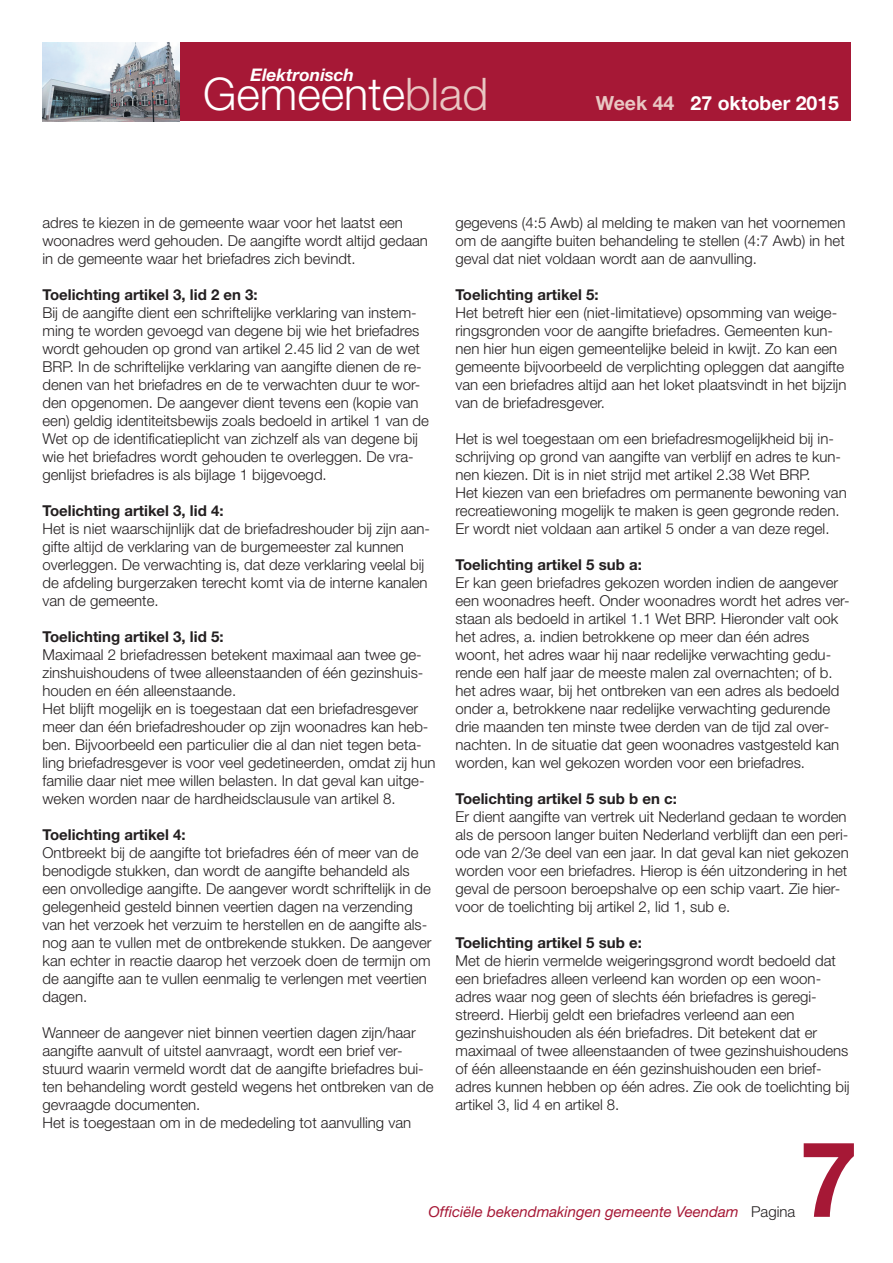
<style>
.page{position:relative;width:893px;height:1263px;background:#fff}
.page>*{position:absolute;margin:0;border:0;box-sizing:border-box;transform-origin:0 0}
.t1{font:700 105px "Helvetica Neue LT Std";color:#a61836}
.t2{font:300 45px "Helvetica Neue LT Std";color:#fff}
.t3{font:700 19.5px "Helvetica Neue LT Std";color:#fff}
.t4{font:italic 700 17.4px "Helvetica Neue LT Std";color:#fff}
.t5{font:300 15px/18px "Helvetica Neue LT Std";color:#231f20}
.t6{font:700 15px "Helvetica Neue LT Std";color:#231f20}
.t7{font:italic 15px "Helvetica Neue LT Std";color:#a61836}
.s1{color:#e9c7c3}
.s2{font-weight:300;font-style:normal;color:#231f20}
</style>
<div class="page">
<div style="left:43px;top:43px;width:807px;height:78px;background:#a61836"></div>
<img style="left:43px;top:43px;width:137px;height:78px">
<p class="t4" style="left:250px;top:68px;width:105px">Elektronisch</p>
<h2 class="t2" style="left:203px;top:78px;width:287px">Gemeente<span class="s1">blad</span></h2>
<h3 class="t3" style="left:596px;top:97px;width:245px"><span class="s1">Week 44</span> 27 oktober 2015</h3>
<p class="t5" style="left:43px;top:215px;width:387px">adres te kiezen in de gemeente waar voor het laatst een woonadres werd gehouden. De aangifte wordt altijd gedaan in de gemeente waar het briefadres zich bevindt.</p>
<p class="t6" style="left:43px;top:289px;width:217px">Toelichting artikel 3, lid 2 en 3:</p>
<p class="t5" style="left:43px;top:305px;width:388px">Bij de aangifte dient een schriftelijke verklaring van instem&shy;ming te worden gevoegd van degene bij wie het briefadres wordt gehouden op grond van artikel 2.45 lid 2 van de wet BRP. In de schriftelijke verklaring van aangifte dienen de re&shy;denen van het briefadres en de te verwachten duur te wor&shy;den opgenomen. De aangever dient tevens een (kopie van een) geldig identiteitsbewijs zoals bedoeld in artikel 1 van de Wet op de identificatieplicht van zichzelf als van degene bij wie het briefadres wordt gehouden te overleggen. De vra&shy;genlijst briefadres is als bijlage 1 bijgevoegd.</p>
<p class="t6" style="left:43px;top:505px;width:183px">Toelichting artikel 3, lid 4:</p>
<p class="t5" style="left:43px;top:521px;width:389px">Het is niet waarschijnlijk dat de briefadreshouder bij zijn aan&shy;gifte altijd de verklaring van de burgemeester zal kunnen overleggen. De verwachting is, dat deze verklaring veelal bij de afdeling burgerzaken terecht komt via de interne kanalen van de gemeente.</p>
<p class="t6" style="left:43px;top:631px;width:183px">Toelichting artikel 3, lid 5:</p>
<p class="t5" style="left:43px;top:647px;width:394px">Maximaal 2 briefadressen betekent maximaal aan twee ge&shy;zinshuishoudens of twee alleenstaanden of één gezinshuis&shy;houden en één alleenstaande.<br>Het blijft mogelijk en is toegestaan dat een briefadresgever meer dan één briefadreshouder op zijn woonadres kan heb&shy;ben. Bijvoorbeeld een particulier die al dan niet tegen beta&shy;ling briefadresgever is voor veel gedetineerden, omdat zij hun familie daar niet mee willen belasten. In dat geval kan uitge&shy;weken worden naar de hardheidsclausule van artikel 8.</p>
<p class="t6" style="left:43px;top:829px;width:145px">Toelichting artikel 4:</p>
<p class="t5" style="left:43px;top:845px;width:391px">Ontbreekt bij de aangifte tot briefadres één of meer van de benodigde stukken, dan wordt de aangifte behandeld als een onvolledige aangifte. De aangever wordt schriftelijk in de gelegenheid gesteld binnen veertien dagen na verzending van het verzoek het verzuim te herstellen en de aangifte als&shy;nog aan te vullen met de ontbrekende stukken. De aangever kan echter in reactie daarop het verzoek doen de termijn om de aangifte aan te vullen eenmalig te verlengen met veertien dagen.</p>
<p class="t5" style="left:43px;top:1025px;width:392px">Wanneer de aangever niet binnen veertien dagen zijn/haar aangifte aanvult of uitstel aanvraagt, wordt een brief ver&shy;stuurd waarin vermeld wordt dat de aangifte briefadres bui&shy;ten behandeling wordt gesteld wegens het ontbreken van de gevraagde documenten.<br>Het is toegestaan om in de mededeling tot aanvulling van</p>
<p class="t5" style="left:455px;top:215px;width:391px;text-align:justify">gegevens (4:5 Awb) al melding te maken van het voornemen om de aangifte buiten behandeling te stellen (4:7 Awb) in het geval dat niet voldaan wordt aan de aanvulling.</p>
<p class="t6" style="left:455px;top:289px;width:145px">Toelichting artikel 5:</p>
<p class="t5" style="left:455px;top:305px;width:392px">Het betreft hier een (niet-limitatieve) opsomming van weige&shy;ringsgronden voor de aangifte briefadres. Gemeenten kun&shy;nen hier hun eigen gemeentelijke beleid in kwijt. Zo kan een gemeente bijvoorbeeld de verplichting opleggen dat aangifte van een briefadres altijd aan het loket plaatsvindt in het bijzijn van de briefadresgever.</p>
<p class="t5" style="left:455px;top:431px;width:393px">Het is wel toegestaan om een briefadresmogelijkheid bij in&shy;schrijving op grond van aangifte van verblijf en adres te kun&shy;nen kiezen. Dit is in niet strijd met artikel 2.38 Wet BRP.<br>Het kiezen van een briefadres om permanente bewoning van recreatiewoning mogelijk te maken is geen gegronde reden.<br>Er wordt niet voldaan aan artikel 5 onder a van deze regel.</p>
<p class="t6" style="left:455px;top:559px;width:188px">Toelichting artikel 5 sub a:</p>
<p class="t5" style="left:455px;top:575px;width:396px">Er kan geen briefadres gekozen worden indien de aangever een woonadres heeft. Onder woonadres wordt het adres ver&shy;staan als bedoeld in artikel 1.1 Wet BRP. Hieronder valt ook het adres, a. indien betrokkene op meer dan één adres woont, het adres waar hij naar redelijke verwachting gedu&shy;rende een half jaar de meeste malen zal overnachten; of b. het adres waar, bij het ontbreken van een adres als bedoeld onder a, betrokkene naar redelijke verwachting gedurende drie maanden ten minste twee derden van de tijd zal over&shy;nachten. In de situatie dat geen woonadres vastgesteld kan worden, kan wel gekozen worden voor een briefadres.</p>
<p class="t6" style="left:455px;top:793px;width:223px">Toelichting artikel 5 sub b en c:</p>
<p class="t5" style="left:455px;top:809px;width:395px">Er dient aangifte van vertrek uit Nederland gedaan te worden als de persoon langer buiten Nederland verblijft dan een peri&shy;ode van 2/3e deel van een jaar. In dat geval kan niet gekozen worden voor een briefadres. Hierop is één uitzondering in het geval de persoon beroepshalve op een schip vaart. Zie hier&shy;voor de toelichting bij artikel 2, lid 1, sub e.</p>
<p class="t6" style="left:455px;top:937px;width:188px">Toelichting artikel 5 sub e:</p>
<p class="t5" style="left:455px;top:953px;width:396px">Met de hierin vermelde weigeringsgrond wordt bedoeld dat een briefadres alleen verleend kan worden op een woon&shy;adres waar nog geen of slechts één briefadres is geregi&shy;streerd. Hierbij geldt een briefadres verleend aan een gezinshuishouden als één briefadres. Dit betekent dat er maximaal of twee alleenstaanden of twee gezinshuishoudens of één alleenstaande en één gezinshuishouden een brief&shy;adres kunnen hebben op één adres. Zie ook de toelichting bij artikel 3, lid 4 en artikel 8.</p>
<p class="t7" style="left:429px;top:1206px;width:368px">Officiële bekendmakingen gemeente Veendam <span class="s2">Pagina</span></p>
<h1 class="t1" style="left:800px;top:1142px;width:60px">7</h1>
</div>
